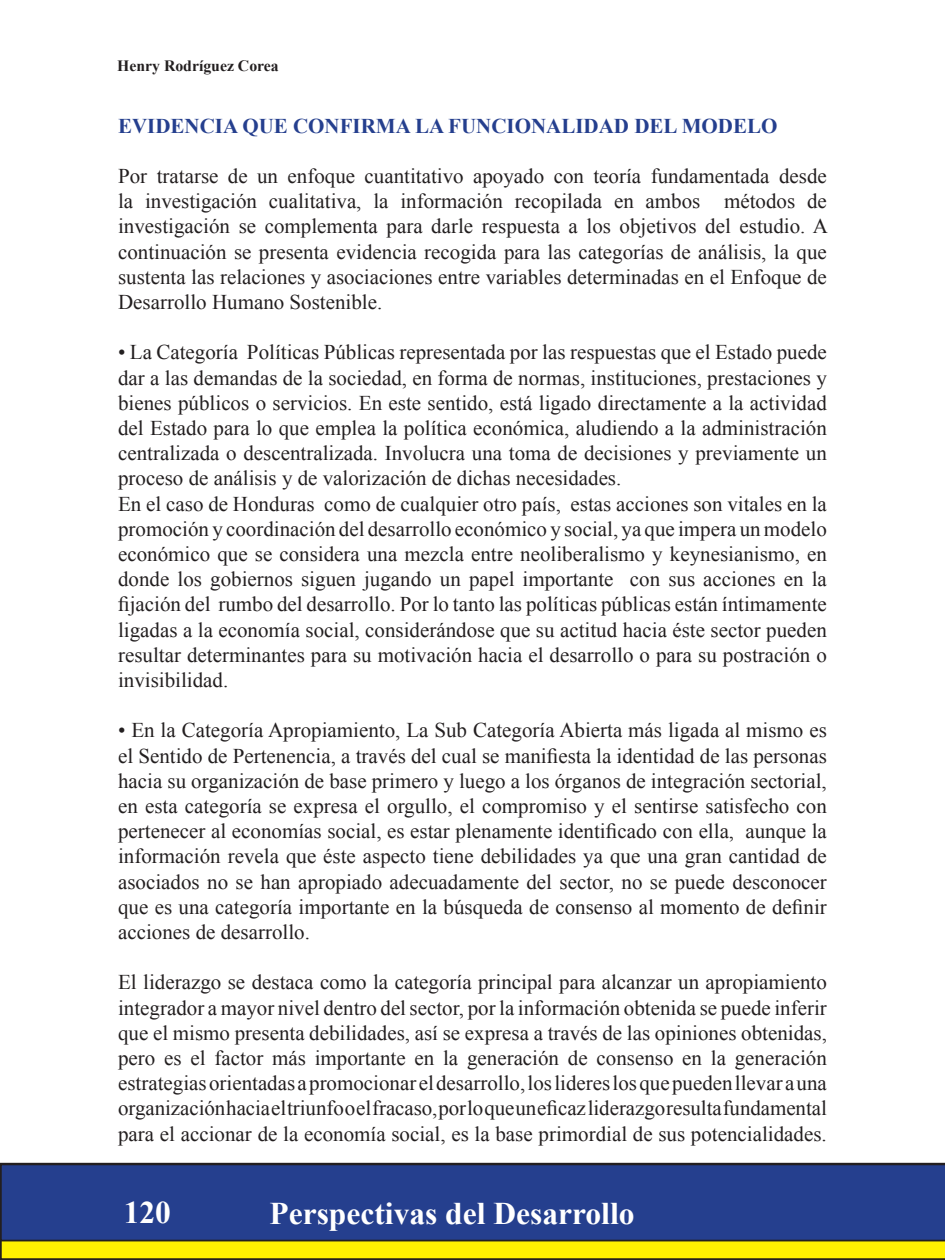
<style>
.page{position:relative;width:945px;height:1260px;background:#fff}
.page>*{position:absolute;margin:0;border:0;box-sizing:border-box;transform-origin:0 0}
.t1{font:700 31.5px "Times New Roman";color:#fff}
.t2{font:21px/25.2px "Times New Roman";color:#231f20;text-align:justify}
.t3{font:700 21px "Times New Roman";color:#253f8e}
.t4{font:700 15.75px "Times New Roman";color:#231f20}
</style>
<div class="page">
<svg style="left:0;top:1163px;width:945px;height:97px;background:#dbce05"></svg>
<div style="left:0;top:1164px;width:945px;height:77px;background:#253f8e"></div>
<p class="t4" style="left:117px;top:55px;width:163px">Henry Rodríguez Corea</p>
<p class="t3" style="left:118px;top:111px;width:661px">EVIDENCIA QUE CONFIRMA LA FUNCIONALIDAD DEL MODELO</p>
<p class="t2" style="left:118px;top:163px;width:711px">Por tratarse de un enfoque cuantitativo apoyado con teoría fundamentada desde la investigación cualitativa, la información recopilada en ambos métodos de investigación se complementa para darle respuesta a los objetivos del estudio. A continuación se presenta evidencia recogida para las categorías de análisis, la que sustenta las relaciones y asociaciones entre variables determinadas en el Enfoque de Desarrollo Humano Sostenible.</p>
<p class="t2" style="left:118px;top:340px;width:710px;text-align:left">• La Categoría Políticas Públicas representada por las respuestas que el Estado puede dar a las demandas de la sociedad, en forma de normas, instituciones, prestaciones y bienes públicos o servicios. En este sentido, está ligado directamente a la actividad del Estado para lo que emplea la política económica, aludiendo a la administración centralizada o descentralizada. Involucra una toma de decisiones y previamente un proceso de análisis y de valorización de dichas necesidades.<br>En el caso de Honduras como de cualquier otro país, estas acciones son vitales en la promoción y coordinación del desarrollo económico y social, ya que impera un modelo económico que se considera una mezcla entre neoliberalismo y keynesianismo, en donde los gobiernos siguen jugando un papel importante con sus acciones en la fijación del rumbo del desarrollo. Por lo tanto las políticas públicas están íntimamente ligadas a la economía social, considerándose que su actitud hacia éste sector pueden resultar determinantes para su motivación hacia el desarrollo o para su postración o invisibilidad.</p>
<p class="t2" style="left:118px;top:718px;width:710px">• En la Categoría Apropiamiento, La Sub Categoría Abierta más ligada al mismo es el Sentido de Pertenencia, a través del cual se manifiesta la identidad de las personas hacia su organización de base primero y luego a los órganos de integración sectorial, en esta categoría se expresa el orgullo, el compromiso y el sentirse satisfecho con pertenecer al economías social, es estar plenamente identificado con ella, aunque la información revela que éste aspecto tiene debilidades ya que una gran cantidad de asociados no se han apropiado adecuadamente del sector, no se puede desconocer que es una categoría importante en la búsqueda de consenso al momento de definir acciones de desarrollo.</p>
<p class="t2" style="left:118px;top:970px;width:710px">El liderazgo se destaca como la categoría principal para alcanzar un apropiamiento integrador a mayor nivel dentro del sector, por la información obtenida se puede inferir que el mismo presenta debilidades, así se expresa a través de las opiniones obtenidas, pero es el factor más importante en la generación de consenso en la generación estrategias orientadas a promocionar el desarrollo, los lideres los que pueden llevar a una organización hacia el triunfo o el fracaso, por lo que un eficaz liderazgo resulta fundamental para el accionar de la economía social, es la base primordial de sus potencialidades.</p>
<h1 class="t1" style="left:124px;top:1191px;width:49px">120</h1>
<h1 class="t1" style="left:270px;top:1192px;width:367px">Perspectivas del Desarrollo</h1>
</div>
